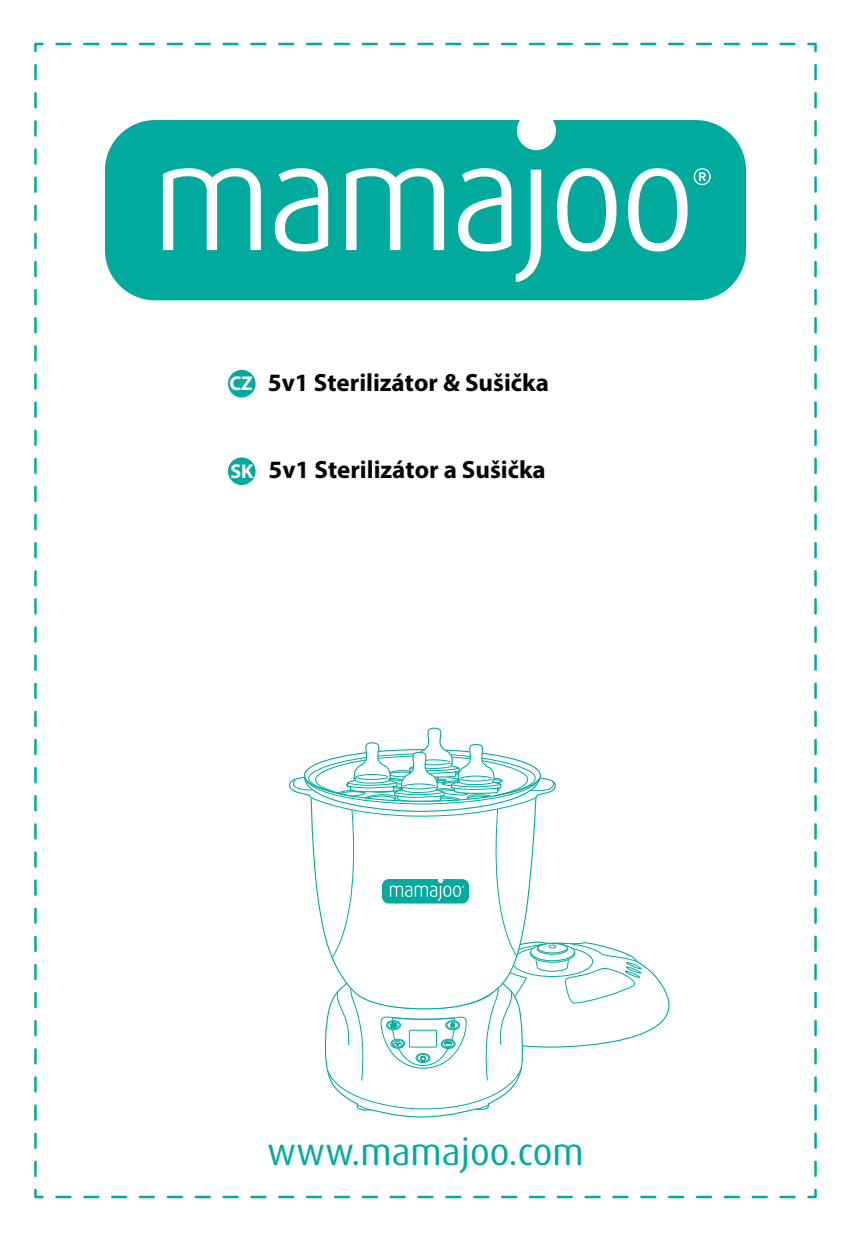
<style>
.page{position:relative;width:851px;height:1241px;background:#fff}
.page>*{position:absolute;margin:0;border:0;box-sizing:border-box;transform-origin:0 0}
.t1{font:37.5px "Dax Pro";color:#00ab9e}
.t2{font:700 25px "Myriad Pro";color:#040503}
.t3{font:700 20px "Myriad Pro";color:#fff}
</style>
<div class="page">
<svg style="left:105px;top:120px;width:641px;height:180px;background:#28b8ad"></svg>
<svg style="left:695px;top:169px;width:14px;height:15px"></svg>
<div style="left:228px;top:370px;width:27px;height:27px;background:#00ab9e;border-radius:50%"></div>
<div style="left:228px;top:457px;width:27px;height:28px;background:#00ab9e;border-radius:50%"></div>
<svg style="left:34px;top:1188px;width:760px;height:11px"></svg>
<svg style="left:34px;top:42px;width:10px;height:1133px"></svg>
<svg style="left:56px;top:42px;width:761px;height:11px"></svg>
<svg style="left:807px;top:65px;width:10px;height:1134px"></svg>
<svg style="left:289px;top:727px;width:381px;height:390px"></svg>
<p class="t3" style="left:229px;top:370px;width:25px">CZ</p>
<p class="t2" style="left:268px;top:366px;width:282px">5v1 Sterilizátor &amp; Sušička</p>
<p class="t3" style="left:230px;top:458px;width:25px">SK</p>
<p class="t2" style="left:268px;top:453px;width:279px">5v1 Sterilizátor a Sušička</p>
<h1 class="t1" style="left:267px;top:1127px;width:318px">www.mamajoo.com</h1>
</div>
